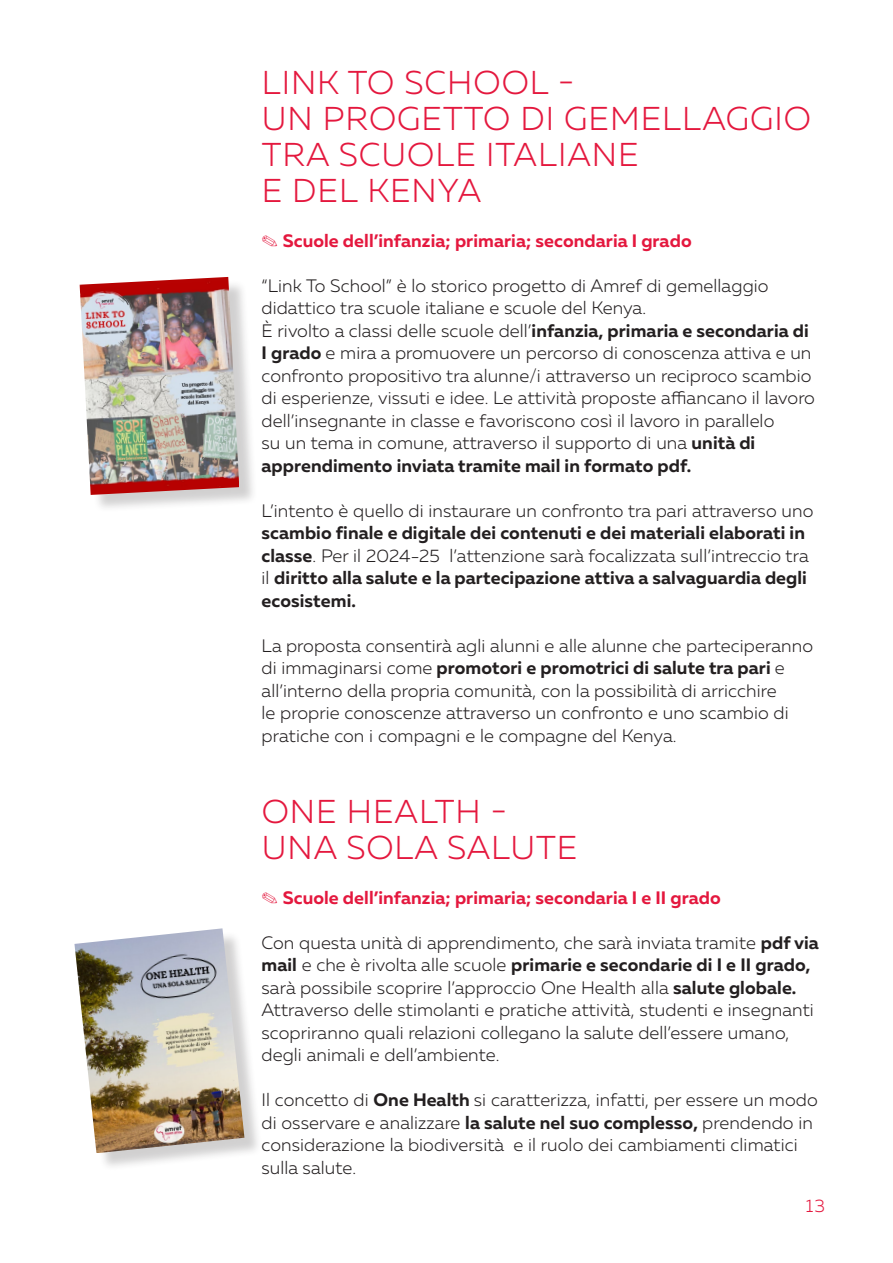
<style>
.page{position:relative;width:893px;height:1263px;background:#fff}
.page>*{position:absolute;margin:0;border:0;box-sizing:border-box;transform-origin:0 0}
.t1{font:300 33px/36px "Muller";letter-spacing:.03em;color:#e4183e}
.t2{font:300 18px/22.5px "Muller";letter-spacing:.005em;color:#231f20}
.t3{font:700 18px/22.5px "Muller";letter-spacing:.005em;color:#231f20}
.t4{font:700 18px "Muller";letter-spacing:.005em;color:#e4183e}
.t5{font:300 18px "Muller";color:#e4183e}
.s1{font-weight:700}
.s2{font-weight:300}
</style>
<div class="page">
<div style="left:82px;top:280px;width:175px;height:233px;background:#231f20;opacity:.21"></div>
<img style="left:80px;top:277px;width:159px;height:218px">
<div style="left:77px;top:931px;width:185px;height:240px;background:#231f20;opacity:.21"></div>
<img style="left:74px;top:928px;width:170px;height:225px">
<h1 class="t1" style="left:262px;top:64px;width:551px">LINK TO SCHOOL -<br>UN PROGETTO DI GEMELLAGGIO<br>TRA SCUOLE ITALIANE<br>E DEL KENYA</h1>
<p class="t4" style="left:261px;top:229px;width:432px">✎ Scuole dell’infanzia; primaria; secondaria I grado</p>
<p class="t2" style="left:261px;top:274px;width:555px">“Link To School” è lo storico progetto di Amref di gemellaggio didattico tra scuole italiane e scuole del Kenya.<br>È rivolto a classi delle scuole dell’<span class="s1">infanzia, primaria e secondaria di I grado</span> e mira a promuovere un percorso di conoscenza attiva e un confronto propositivo tra alunne/i attraverso un reciproco scambio di esperienze, vissuti e idee. Le attività proposte affiancano il lavoro dell’insegnante in classe e favoriscono così il lavoro in parallelo<br>su un tema in comune, attraverso il supporto di una <span class="s1">unità di apprendimento inviata tramite mail in formato pdf.</span></p>
<p class="t2" style="left:261px;top:499px;width:553px">L’intento è quello di instaurare un confronto tra pari attraverso uno</p>
<p class="t3" style="left:261px;top:522px;width:549px">scambio finale e digitale dei contenuti e dei materiali elaborati in classe<span class="s2">. Per il 2024-25 l’attenzione sarà focalizzata sull’intreccio tra il</span> diritto alla salute e la partecipazione attiva a salvaguardia degli ecosistemi.</p>
<p class="t2" style="left:261px;top:634px;width:553px">La proposta consentirà agli alunni e alle alunne che parteciperanno di immaginarsi come <span class="s1">promotori e promotrici di salute tra pari</span> e all’interno della propria comunità, con la possibilità di arricchire<br>le proprie conoscenze attraverso un confronto e uno scambio di pratiche con i compagni e le compagne del Kenya.</p>
<h1 class="t1" style="left:262px;top:793px;width:317px">ONE HEALTH -<br>UNA SOLA SALUTE</h1>
<p class="t4" style="left:261px;top:886px;width:461px">✎ Scuole dell’infanzia; primaria; secondaria I e II grado</p>
<p class="t2" style="left:261px;top:931px;width:559px">Con questa unità di apprendimento, che sarà inviata tramite <span class="s1">pdf via mail</span> e che è rivolta alle scuole <span class="s1">primarie e secondarie di I e II grado, </span>sarà possibile scoprire l’approccio One Health alla <span class="s1">salute globale.<br></span>Attraverso delle stimolanti e pratiche attività, studenti e insegnanti scopriranno quali relazioni collegano la salute dell’essere umano, degli animali e dell’ambiente.</p>
<p class="t2" style="left:261px;top:1089px;width:558px">Il concetto di <span class="s1">One Health</span> si caratterizza, infatti, per essere un modo di osservare e analizzare <span class="s1">la salute nel suo complesso,</span> prendendo in considerazione la biodiversità e il ruolo dei cambiamenti climatici sulla salute.</p>
<p class="t5" style="left:806px;top:1195px;width:20px">13</p>
</div>
